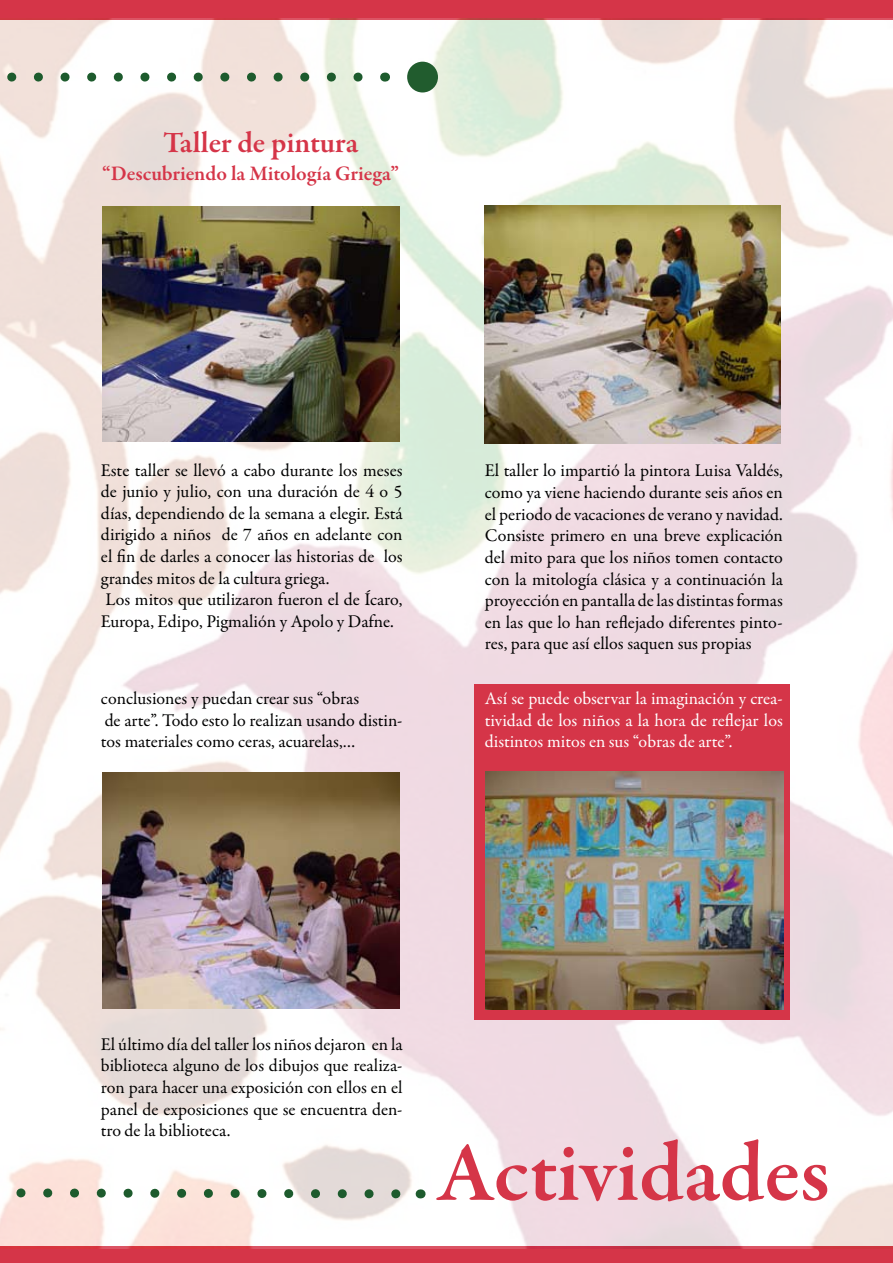
<style>
.page{position:relative;width:893px;height:1263px;background:#fff}
.page>*{position:absolute;margin:0;border:0;box-sizing:border-box;transform-origin:0 0}
.t1{font:600 85.8px "Garamond Premr Pro";color:#d53548}
.t2{font:600 30px "Garamond Premr Pro";color:#d53548}
.t3{font:600 21px "Garamond Premr Pro";color:#d53548}
.t4{font:18px/21.6px "Garamond Premr Pro";color:#000}
.t5{font:18px/21.6px "Garamond Premr Pro";color:#fff;text-align:justify}
</style>
<div class="page">
<div style="left:0;top:1247px;width:893px;height:16px;background:#d53548"></div>
<div style="left:0;top:0;width:893px;height:19px;background:#d53548"></div>
<img style="left:0;top:18px;width:893px;height:1230px">
<svg style="left:0;top:73px;width:358px;height:9px"></svg>
<svg style="left:0;top:1184px;width:421px;height:19px"></svg>
<div style="left:407px;top:62px;width:31px;height:30px;background:#215c2e;border-radius:50%"></div>
<div style="left:475px;top:684px;width:315px;height:335px;background:#d53548"></div>
<img style="left:102px;top:206px;width:298px;height:235px">
<img style="left:103px;top:773px;width:297px;height:236px">
<img style="left:486px;top:771px;width:297px;height:238px">
<img style="left:485px;top:205px;width:295px;height:238px">
<h2 class="t2" style="left:163px;top:125px;width:197px">Taller de pintura</h2>
<p class="t3" style="left:102px;top:160px;width:298px">“Descubriendo la Mitología Griega”</p>
<p class="t4" style="left:101px;top:459px;width:303px">Este taller se llevó a cabo durante los meses de junio y julio, con una duración de 4 o 5 días, dependiendo de la semana a elegir. Está dirigido a niños de 7 años en adelante con el fin de darles a conocer las historias de los grandes mitos de la cultura griega.<br>Los mitos que utilizaron fueron el de Ícaro, Europa, Edipo, Pigmalión y Apolo y Dafne.</p>
<p class="t4" style="left:101px;top:688px;width:303px">conclusiones y puedan crear sus “obras<br>de arte”. Todo esto lo realizan usando distin&shy;tos materiales como ceras, acuarelas,…</p>
<p class="t4" style="left:485px;top:460px;width:300px;text-align:justify">El taller lo impartió la pintora Luisa Valdés, como ya viene haciendo durante seis años en el periodo de vacaciones de verano y navidad.<br>Consiste primero en una breve explicación del mito para que los niños tomen contacto con la mitología clásica y a continuación la proyección en pantalla de las distintas formas en las que lo han reflejado diferentes pinto&shy;res, para que así ellos saquen sus propias</p>
<p class="t5" style="left:485px;top:688px;width:300px">Así se puede observar la imaginación y crea&shy;tividad de los niños a la hora de reflejar los distintos mitos en sus “obras de arte”.</p>
<p class="t4" style="left:101px;top:1034px;width:303px;text-align:justify">El último día del taller los niños dejaron en la biblioteca alguno de los dibujos que realiza&shy;ron para hacer una exposición con ellos en el panel de exposiciones que se encuentra den&shy;tro de la biblioteca.</p>
<h1 class="t1" style="left:437px;top:1121px;width:394px">Actividades</h1>
</div>
